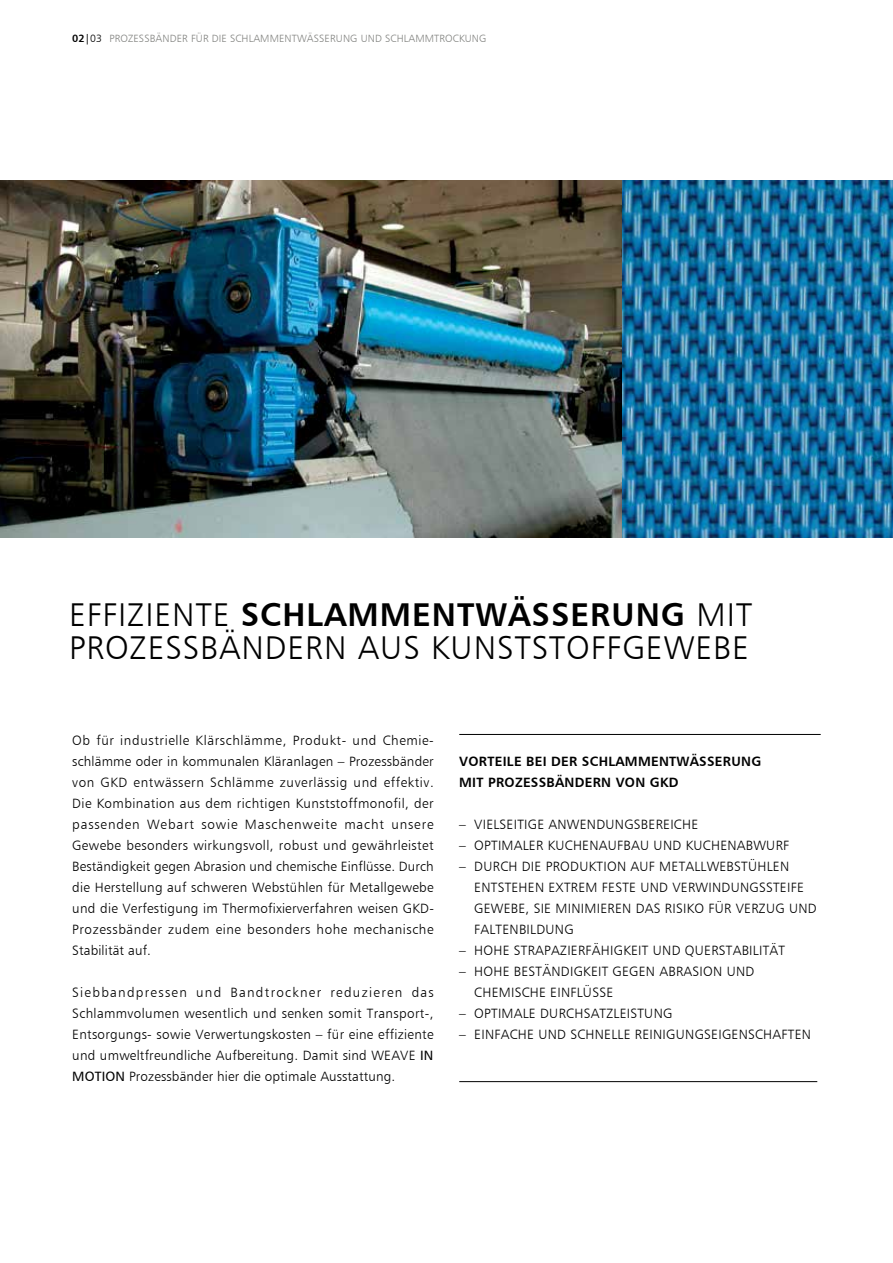
<style>
.page{position:relative;width:893px;height:1263px;background:#fff}
.page>*{position:absolute;margin:0;border:0;box-sizing:border-box;transform-origin:0 0}
.t1{font:33px "Humanist 777 BT Light B";letter-spacing:.03em;color:#000}
.t2{font:33px "Humanist 777 BT Bold B";letter-spacing:.03em;color:#000}
.t3{font:13.5px/21px "Humanist 777 BT Light B";letter-spacing:.02em;color:#000;text-align:justify}
.t4{font:13.5px "Humanist 777 BT Bold B";letter-spacing:.02em;color:#000}
.t5{font:10.5px "Humanist 777 BT Light B";letter-spacing:.01em;color:#838481}
.s1{font-family:"Humanist 777 BT Bold B";color:#000}
.s2{font-family:"Humanist 777 BT Roman B";color:#000}
.s3{color:#000}
.s4{font-family:"Humanist 777 BT Light B"}
.s5{font-family:"Humanist 777 BT Roman B"}
</style>
<div class="page">
<img style="left:0;top:180px;width:623px;height:357px">
<img style="left:623px;top:180px;width:270px;height:357px">
<hr style="left:459px;top:734px;width:362px;height:1px;background:#000">
<hr style="left:459px;top:1081px;width:358px;height:1px;background:#000">
<p class="t5" style="left:72px;top:32px;width:44px"><span class="s1">02</span><span class="s2">|</span><span class="s3">03</span> prozessb</p>
<p class="t5" style="left:156px;top:32px;width:14px">änder</p>
<p class="t5" style="left:191px;top:32px;width:53px">Für Die Schlammentw</p>
<p class="t5" style="left:307px;top:32px;width:14px">ässerung</p>
<p class="t5" style="left:361px;top:32px;width:8px">und</p>
<p class="t5" style="left:385px;top:32px;width:14px">Schlammtrockung</p>
<h1 class="t2" style="left:69px;top:594px;width:684px"><span class="s4">EFFIZIENTE</span> SCHLAMMENTWÄSSERUNG <span class="s4">MIT</span></h1>
<h1 class="t1" style="left:69px;top:628px;width:681px">PROZESSBÄNDERN AUS KUNSTSTOFFGEWEBE</h1>
<p class="t3" style="left:72px;top:729px;width:363px">Ob für industrielle Klärschlämme, Produkt- und Chemie&shy;schlämme oder in kommunalen Kläranlagen – Prozessbänder von GKD entwässern Schlämme zuverlässig und effektiv.<br>Die Kombination aus dem richtigen Kunststoffmonofil, der passenden Webart sowie Maschenweite macht unsere Gewebe besonders wirkungsvoll, robust und gewährleistet Beständigkeit gegen Abrasion und chemische Einflüsse. Durch die Herstellung auf schweren Webstühlen für Metallgewebe und die Verfestigung im Thermofixierverfahren weisen GKD-Prozessbänder zudem eine besonders hohe mechanische Stabilität auf.</p>
<p class="t3" style="left:72px;top:981px;width:363px">Siebbandpressen und Bandtrockner reduzieren das Schlammvolumen wesentlich und senken somit Transport-, Entsorgungs- sowie Verwertungskosten – für eine effiziente und umweltfreundliche Aufbereitung. Damit sind WEAVE <span class="s5">IN MOTION</span> Prozessbänder hier die optimale Ausstattung.</p>
<p class="t4" style="left:459px;top:752px;width:18px">VORTEILE</p>
<p class="t4" style="left:526px;top:752px;width:8px">BEI</p>
<p class="t4" style="left:551px;top:752px;width:10px">DER</p>
<p class="t4" style="left:582px;top:752px;width:19px">SCHLAMMENTWÄSSERUNG</p>
<p class="t4" style="left:459px;top:773px;width:9px">MIT</p>
<p class="t4" style="left:488px;top:773px;width:45px">PROZESSBÄNDERN</p>
<p class="t4" style="left:616px;top:773px;width:11px">VON</p>
<p class="t4" style="left:650px;top:773px;width:30px">GKD</p>
<p class="t3" style="left:459px;top:813px;width:15px">– vielseitige</p>
<p class="t3" style="left:548px;top:813px;width:19px">Anwendungsbereiche</p>
<p class="t3" style="left:459px;top:834px;width:16px">– optimaler</p>
<p class="t3" style="left:548px;top:834px;width:18px">Kuchenaufbau</p>
<p class="t3" style="left:654px;top:834px;width:10px">und</p>
<p class="t3" style="left:686px;top:834px;width:18px">Kuchenabwurf</p>
<p class="t3" style="left:459px;top:855px;width:17px">– durch</p>
<p class="t3" style="left:522px;top:855px;width:7px">die</p>
<p class="t3" style="left:546px;top:855px;width:16px">Produktion</p>
<p class="t3" style="left:631px;top:855px;width:9px">auf</p>
<p class="t3" style="left:659px;top:855px;width:21px">Metallwebst</p>
<p class="t3" style="left:748px;top:855px;width:18px">ühlen</p>
<p class="t3" style="left:459px;top:876px;width:10px">entstehen</p>
<p class="t3" style="left:548px;top:876px;width:25px">extrem</p>
<p class="t3" style="left:602px;top:876px;width:8px">feste</p>
<p class="t3" style="left:640px;top:876px;width:10px">und</p>
<p class="t3" style="left:672px;top:876px;width:9px">verwindungssteife</p>
<p class="t3" style="left:474px;top:897px;width:19px">Gewebe</p>
<p class="t3" style="left:526px;top:897px;width:39px">, sie minimieren</p>
<p class="t3" style="left:636px;top:897px;width:9px">das</p>
<p class="t3" style="left:665px;top:897px;width:15px">Risiko</p>
<p class="t3" style="left:708px;top:897px;width:45px">für Verzug</p>
<p class="t3" style="left:789px;top:897px;width:10px">und</p>
<p class="t3" style="left:474px;top:918px;width:15px">Faltenbildung</p>
<p class="t3" style="left:459px;top:939px;width:17px">– hohe</p>
<p class="t3" style="left:514px;top:939px;width:16px">Strapazierf</p>
<p class="t3" style="left:592px;top:939px;width:17px">ähigkeit</p>
<p class="t3" style="left:653px;top:939px;width:10px">und</p>
<p class="t3" style="left:685px;top:939px;width:18px">Querstabilit</p>
<p class="t3" style="left:769px;top:939px;width:15px">ät</p>
<p class="t3" style="left:459px;top:960px;width:17px">– hohe</p>
<p class="t3" style="left:514px;top:960px;width:46px">Beständigkeit</p>
<p class="t3" style="left:613px;top:960px;width:10px">gegen</p>
<p class="t3" style="left:659px;top:960px;width:18px">Abrasion</p>
<p class="t3" style="left:727px;top:960px;width:10px">und</p>
<p class="t3" style="left:463px;top:981px;width:10px">chemische</p>
<p class="t3" style="left:550px;top:981px;width:15px">Einfl</p>
<p class="t3" style="left:583px;top:981px;width:17px">üsse</p>
<p class="t3" style="left:459px;top:1002px;width:16px">– optimale</p>
<p class="t3" style="left:540px;top:1002px;width:18px">Durchsatzleistung</p>
<p class="t3" style="left:459px;top:1023px;width:16px">– einfache</p>
<p class="t3" style="left:538px;top:1023px;width:10px">und</p>
<p class="t3" style="left:570px;top:1023px;width:9px">schnelle</p>
<p class="t3" style="left:635px;top:1023px;width:17px">Reinigungseigenschaften</p>
</div>
